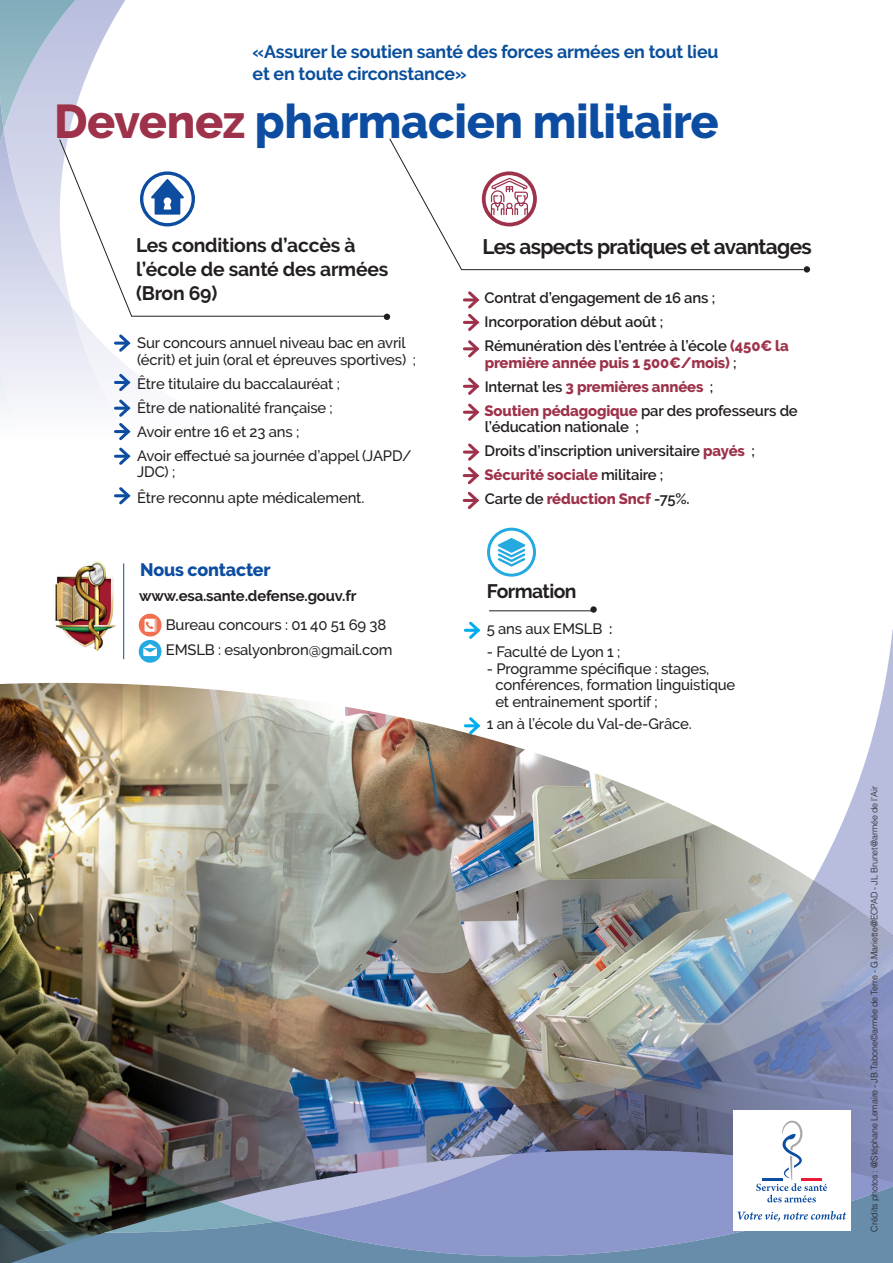
<style>
.page{position:relative;width:893px;height:1263px;background:#fff}
.page>*{position:absolute;margin:0;border:0;box-sizing:border-box;transform-origin:0 0}
.t1{font:800 47.25px "Raleway";letter-spacing:-.01em;color:#0d4da1}
.t2{font:700 21px "Raleway";letter-spacing:-.03em;color:#231f20}
.t3{font:700 19.5px/24px "Raleway";letter-spacing:-.01em;color:#231f20}
.t4{font:700 19.5px "Raleway";letter-spacing:-.03em;color:#231f20}
.t5{font:700 18px/21.8px "Raleway";letter-spacing:-.01em;color:#0a4f9c}
.t6{font:800 18px "Raleway";letter-spacing:-.01em;color:#0d4da1}
.t7{font:500 15px/16.5px "Raleway";letter-spacing:-.01em;color:#231f20}
.t8{font:600 15px/16.5px "Raleway";letter-spacing:-.01em;color:#231f20}
.t9{font:800 15px/16.5px "Raleway";letter-spacing:-.01em;color:#9d324a}
.t10{font:700 15px "Raleway";letter-spacing:-.01em;color:#231f20}
.t11{font:300 9px "Helvetica LT Std";letter-spacing:-.01em;color:#231f20}
.s1{color:#9d324a}
.s2{font-weight:600;color:#231f20}
.s3{font-weight:800;color:#9d324a}
.s4{font-weight:600}
</style>
<div class="page">
<svg style="left:115px;top:487px;width:16px;height:18px"></svg>
<svg style="left:389px;top:138px;width:415px;height:132px"></svg>
<div style="left:804px;top:266px;width:6px;height:7px;background:#231f20;border-radius:50%"></div>
<svg style="left:464px;top:291px;width:16px;height:67px"></svg>
<svg style="left:464px;top:377px;width:16px;height:44px"></svg>
<svg style="left:491px;top:178px;width:37px;height:37px"></svg>
<div style="left:482px;top:171px;width:55px;height:55px;border:4px solid #9d324a;border-radius:50%"></div>
<img style="left:0;top:683px;width:482px;height:284px">
<img style="left:482px;top:737px;width:147px;height:230px">
<img style="left:0;top:967px;width:629px;height:95px">
<img style="left:0;top:1062px;width:277px;height:124px">
<svg style="left:629px;top:629px;width:264px;height:339px"></svg>
<img style="left:277px;top:968px;width:616px;height:218px">
<svg style="left:0;top:1186px;width:893px;height:77px;background:#7689a9"></svg>
<div style="left:733px;top:1110px;width:117px;height:120px;background:#fff"></div>
<svg style="left:737px;top:1211px;width:109px;height:10px"></svg>
<svg style="left:756px;top:1120px;width:71px;height:82px"></svg>
<svg style="left:0;top:0;width:144px;height:465px"></svg>
<svg style="left:464px;top:443px;width:16px;height:66px"></svg>
<svg style="left:59px;top:139px;width:328px;height:178px"></svg>
<svg style="left:384px;top:314px;width:6px;height:6px"></svg>
<svg style="left:465px;top:621px;width:16px;height:18px"></svg>
<svg style="left:465px;top:714px;width:17px;height:23px"></svg>
<svg style="left:488px;top:529px;width:46px;height:46px"></svg>
<div style="left:487px;top:528px;width:49px;height:49px;border:3px solid #24aae1;border-radius:50%"></div>
<svg style="left:498px;top:538px;width:27px;height:29px"></svg>
<hr style="left:489px;top:610px;width:102px;height:1px;background:#231f20">
<svg style="left:590px;top:606px;width:7px;height:7px"></svg>
<svg style="left:139px;top:614px;width:23px;height:49px"></svg>
<hr style="left:123px;top:563px;width:1px;height:96px;background:#0d4da1">
<img style="left:55px;top:561px;width:61px;height:90px">
<p class="t5" style="left:253px;top:41px;width:467px">«Assurer le soutien santé des forces armées en tout lieu et en toute circonstance»</p>
<h1 class="t1" style="left:54px;top:94px;width:666px"><span class="s1">Devenez</span> pharmacien militaire</h1>
<h3 class="t3" style="left:136px;top:233px;width:254px">Les conditions d’accès à l’école de santé des armées (Bron 69)</h3>
<p class="t7" style="left:137px;top:335px;width:281px">Sur concours annuel niveau bac en avril (écrit) et juin (oral et épreuves sportives) ;</p>
<p class="t7" style="left:137px;top:371px;width:276px;line-height:24px">Être titulaire du baccalauréat ;<br>Être de nationalité française ;<br>Avoir entre 16 et 23 ans ;<br>Avoir effectué sa journée d’appel (JAPD/</p>
<p class="t7" style="left:137px;top:459px;width:229px;line-height:25.5px">JDC) ;<br>Être reconnu apte médicalement.</p>
<p class="t6" style="left:140px;top:559px;width:132px">Nous contacter</p>
<p class="t10" style="left:139px;top:587px;width:219px">www.esa.sante.defense.gouv.fr</p>
<p class="t7" style="left:166px;top:616px;width:222px">Bureau concours : 01 40 51 69 38</p>
<p class="t7" style="left:166px;top:641px;width:228px">EMSLB : esalyonbron@gmail.com</p>
<h2 class="t2" style="left:483px;top:234px;width:331px">Les aspects pratiques et avantages</h2>
<p class="t8" style="left:485px;top:290px;width:232px">→Contrat d’engagement de 16 ans ;</p>
<p class="t8" style="left:485px;top:314px;width:180px">→Incorporation début août ;</p>
<p class="t9" style="left:485px;top:338px;width:306px"><span class="s2">→Rémunération dès l’entrée à l’école</span> (450€ la première année puis 1 500€/mois) <span class="s2">;</span></p>
<p class="t9" style="left:485px;top:378px;width:230px"><span class="s2">Internat les</span> 3 premières années <span class="s2">;</span></p>
<p class="t8" style="left:485px;top:402px;width:315px"><span class="s3">→Soutien pédagogique</span> par des professeurs de l’éducation nationale ;</p>
<p class="t8" style="left:485px;top:443px;width:272px">→Droits d’inscription universitaire <span class="s3">payés</span> ;</p>
<p class="t9" style="left:485px;top:463px;width:207px;line-height:24px">→Sécurité sociale <span class="s2">militaire ;<br>Carte de</span> réduction Sncf <span class="s2">-75%.</span></p>
<h3 class="t4" style="left:487px;top:580px;width:91px">Formation</h3>
<p class="t7" style="left:487px;top:620px;width:127px">5 ans aux EMSLB <span class="s4">:</span></p>
<p class="t7" style="left:487px;top:644px;width:135px">- Faculté de Lyon 1 ;</p>
<p class="t7" style="left:495px;top:660px;width:241px;text-indent:-9px">- Programme spécifique : stages, conférences, formation linguistique et entrainement sportif ;</p>
<p class="t7" style="left:487px;top:716px;width:206px">1 an à l’école du Val-de-Grâce.</p>
<p class="t11" style="left:868px;top:1231px;width:447px;rotate:-90deg">Crédits photos : @Stéphane Lemaire - JB.Tabone©armée de Terre - G.Mariette@ECPAD - JL Brunet@armée de l’Air</p>
</div>
